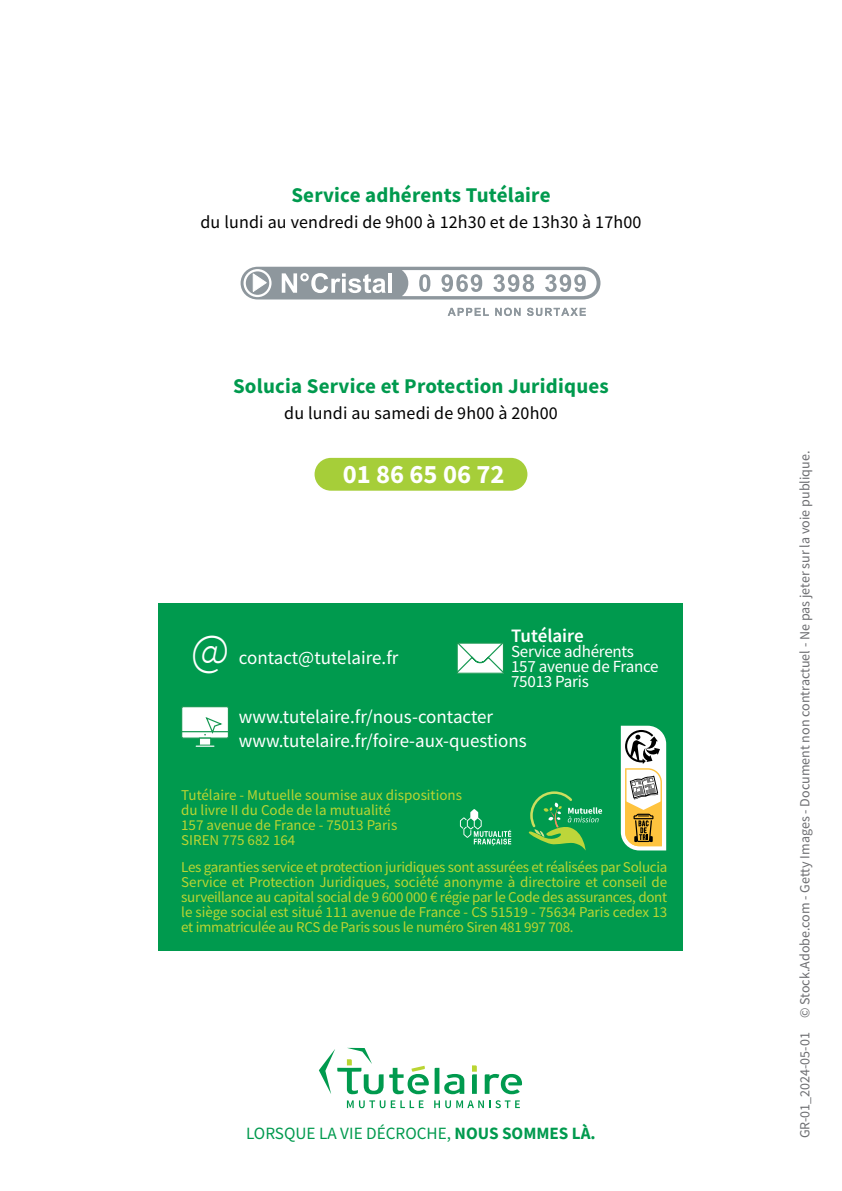
<style>
.page{position:relative;width:842px;height:1191px;background:#fff}
.page>*{position:absolute;margin:0;border:0;box-sizing:border-box;transform-origin:0 0}
.t1{font:300 47.4px "Source Sans Pro";color:#fff}
.t2{font:700 26.6px "Source Sans Pro";color:#fff}
.t3{font:700 21px "Source Sans Pro";letter-spacing:.01em;color:#009a4e}
.t4{font:19px/23.2px "Source Sans Pro";color:#fff}
.t5{font:600 19px "Source Sans Pro";color:#fff}
.t6{font:18px "Source Sans Pro";letter-spacing:.01em;color:#000}
.t7{font:17.2px "Source Sans Pro";color:#009a4e}
.t8{font:17px/15px "Source Sans Pro";letter-spacing:-.015em;color:#fff}
.t9{font:15px/15px "Source Sans Pro";color:#bad532}
.t10{font:14px "Source Sans Pro";color:#6d6e71}
.s1{font-weight:700}
</style>
<div class="page">
<div style="left:159px;top:603px;width:524px;height:348px;background:#009a4e"></div>
<svg style="left:528px;top:791px;width:74px;height:59px"></svg>
<svg style="left:460px;top:809px;width:51px;height:36px"></svg>
<div style="left:199px;top:738px;width:12px;height:6px;background:#fff"></div>
<div style="left:199px;top:737px;width:12px;height:9px;border:1px solid #159851"></div>
<svg style="left:181px;top:706px;width:48px;height:33px;background:#d0eadc"></svg>
<svg style="left:196px;top:745px;width:18px;height:2px"></svg>
<svg style="left:457px;top:643px;width:47px;height:31px"></svg>
<svg style="left:621px;top:725px;width:45px;height:125px;background:#cec5a2"></svg>
<svg style="left:472px;top:1065px;width:5px;height:28px"></svg>
<svg style="left:485px;top:1074px;width:37px;height:20px"></svg>
<svg style="left:435px;top:1067px;width:29px;height:27px"></svg>
<svg style="left:347px;top:1100px;width:38px;height:8px"></svg>
<svg style="left:391px;top:1100px;width:33px;height:8px"></svg>
<svg style="left:434px;top:1100px;width:86px;height:8px"></svg>
<svg style="left:319px;top:1047px;width:110px;height:47px"></svg>
<div style="left:315px;top:458px;width:212px;height:33px;background:#a6ce39;border-radius:16px"></div>
<svg style="left:238px;top:264px;width:366px;height:38px"></svg>
<svg style="left:448px;top:308px;width:41px;height:8px"></svg>
<svg style="left:495px;top:308px;width:25px;height:8px"></svg>
<svg style="left:527px;top:308px;width:59px;height:8px"></svg>
<svg style="left:241px;top:267px;width:359px;height:32px"></svg>
<h3 class="t3" style="left:291px;top:181px;width:261px">service adhérents tutélaire</h3>
<p class="t6" style="left:200px;top:215px;width:443px">du lundi au vendredi de 9h00 à 12h30 et de 13h30 à 17h00</p>
<h3 class="t3" style="left:233px;top:371px;width:377px">solucia service et protection Juridiques</h3>
<p class="t6" style="left:284px;top:406px;width:275px">du lundi au samedi de 9h00 à 20h00</p>
<h2 class="t2" style="left:343px;top:456px;width:163px">01 86 65 06 72</h2>
<h1 class="t1" style="left:191px;top:619px;width:40px">@</h1>
<p class="t4" style="left:239px;top:647px;width:161px">contact@tutelaire.fr</p>
<p class="t5" style="left:511px;top:629px;width:74px">Tutélaire</p>
<p class="t8" style="left:511px;top:645px;width:149px">Service adhérents<br>157 avenue de France<br>75013 Paris</p>
<p class="t4" style="left:239px;top:707px;width:290px">www.tutelaire.fr/nous-contacter www.tutelaire.fr/foire-aux-questions</p>
<p class="t9" style="left:181px;top:788px;width:282px">Tutélaire - Mutuelle soumise aux dispositions du livre II du Code de la mutualité<br>157 avenue de France - 75013 Paris<br>SIREN 775 682 164</p>
<p class="t9" style="left:181px;top:861px;width:488px;text-align:justify">Les garanties service et protection juridiques sont assurées et réalisées par Solucia Service et Protection Juridiques, société anonyme à directoire et conseil de surveillance au capital social de 9 600 000 € régie par le Code des assurances, dont le siège social est situé 111 avenue de France - CS 51519 - 75634 Paris cedex 13 et immatriculée au RCS de Paris sous le numéro Siren 481 997 708.</p>
<p class="t7" style="left:246px;top:1126px;width:351px">LORSQUE LA VIE DÉCROCHE, <span class="s1">NOUS SOMMES LÀ.</span></p>
<p class="t10" style="left:799px;top:1138px;width:689px;rotate:-90deg">GR-01_2024-05-01 © Stock.Adobe.com - Getty Images - Document non contractuel - Ne pas jeter sur la voie publique.</p>
</div>
